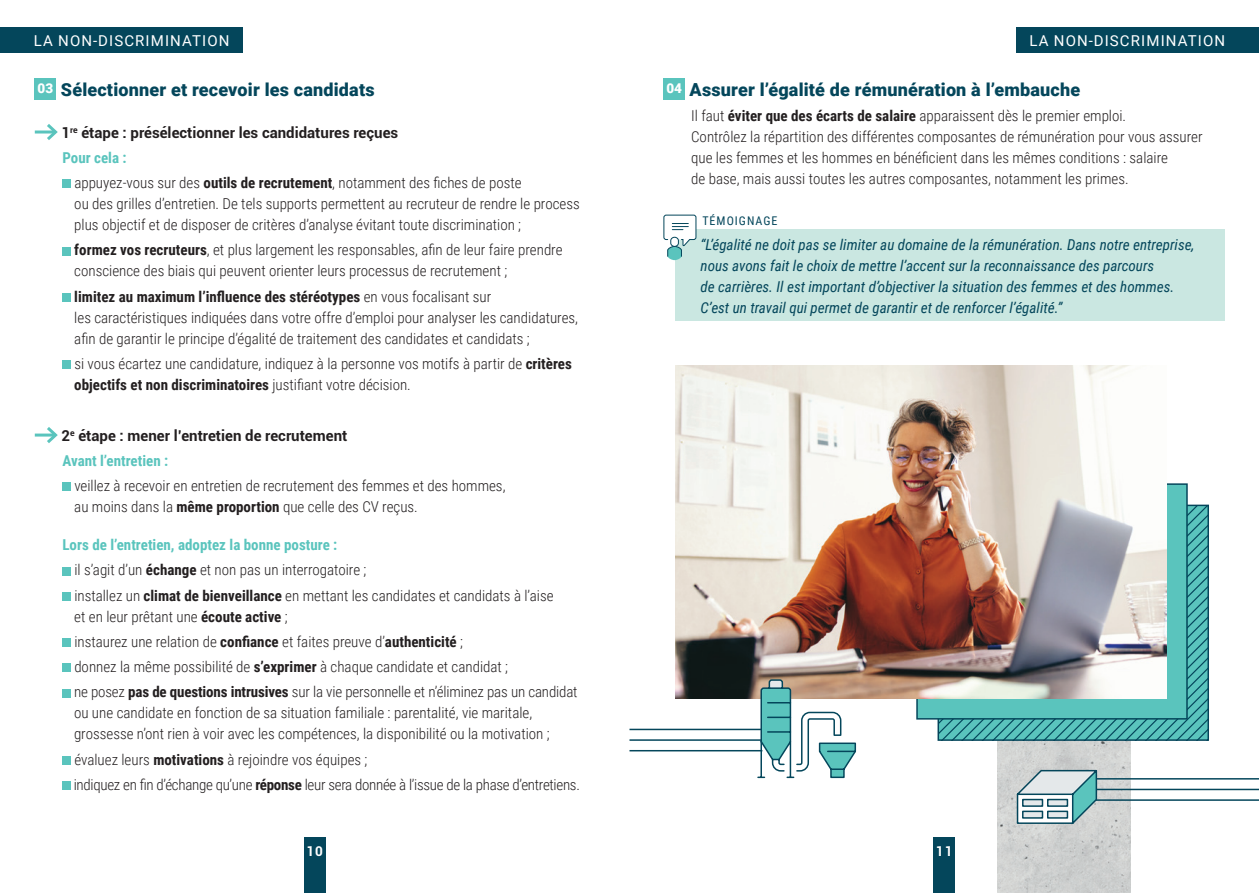
<style>
.page{position:relative;width:1259px;height:893px;background:#fff}
.page>*{position:absolute;margin:0;border:0;box-sizing:border-box;transform-origin:0 0}
.t1{font:900 18px "Roboto";letter-spacing:.01em;color:#04465b}
.t2{font:300 15px/21px "Roboto Condensed";color:#231f20}
.t3{font:italic 15px/21px "Roboto Condensed";color:#04465b}
.t4{font:700 15px "Roboto";color:#231f20}
.t5{font:300 15px "Roboto Condensed";letter-spacing:-.02em;color:#231f20}
.t6{font:700 15px "Roboto Condensed";color:#5ac4bd}
.t7{font:15px "Roboto";letter-spacing:.075em;color:#fff}
.t8{font:700 13.5px "Roboto";color:#fff}
.t9{font:900 13.5px "Roboto";color:#fff}
.t10{font:12px "Roboto Condensed";letter-spacing:.085em;color:#04465b}
.s1{font-weight:700}
</style>
<div class="page">
<img style="left:997px;top:741px;width:133px;height:152px">
<hr style="left:629px;top:729px;width:133px;height:1px;background:#04465b">
<hr style="left:629px;top:739px;width:133px;height:2px;background:#04465b">
<hr style="left:629px;top:750px;width:133px;height:1px;background:#04465b">
<svg style="left:940px;top:508px;width:266px;height:230px;background:#4aadab"></svg>
<div style="left:937px;top:505px;width:272px;height:236px;border:2px solid #04465b"></div>
<div style="left:304px;top:838px;width:21px;height:55px;background:#04465b"></div>
<div style="left:933px;top:838px;width:22px;height:55px;background:#04465b"></div>
<div style="left:35px;top:78px;width:21px;height:21px;background:#5ac4bd"></div>
<hr style="left:35px;top:131px;width:21px;height:3px;background:#5ac4bd">
<svg style="left:44px;top:124px;width:14px;height:16px"></svg>
<div style="left:62px;top:180px;width:9px;height:8px;background:#5ac4bd"></div>
<div style="left:62px;top:247px;width:9px;height:8px;background:#5ac4bd"></div>
<div style="left:62px;top:293px;width:9px;height:9px;background:#5ac4bd"></div>
<div style="left:62px;top:360px;width:9px;height:9px;background:#5ac4bd"></div>
<hr style="left:35px;top:434px;width:21px;height:3px;background:#5ac4bd">
<svg style="left:44px;top:427px;width:14px;height:16px"></svg>
<div style="left:62px;top:483px;width:9px;height:8px;background:#5ac4bd"></div>
<div style="left:62px;top:567px;width:9px;height:8px;background:#5ac4bd"></div>
<div style="left:62px;top:592px;width:9px;height:9px;background:#5ac4bd"></div>
<div style="left:62px;top:638px;width:9px;height:9px;background:#5ac4bd"></div>
<div style="left:62px;top:664px;width:9px;height:8px;background:#5ac4bd"></div>
<div style="left:62px;top:689px;width:9px;height:8px;background:#5ac4bd"></div>
<div style="left:62px;top:756px;width:9px;height:9px;background:#5ac4bd"></div>
<div style="left:62px;top:781px;width:9px;height:9px;background:#5ac4bd"></div>
<div style="left:663px;top:78px;width:22px;height:21px;background:#5ac4bd"></div>
<div style="left:0;top:28px;width:243px;height:25px;background:#04465b"></div>
<div style="left:1016px;top:28px;width:243px;height:25px;background:#04465b"></div>
<div style="left:916px;top:483px;width:271px;height:237px;background:#5ac4bd;border:2px solid #04465b"></div>
<div style="left:675px;top:230px;width:549px;height:91px;background:#cae7e1"></div>
<svg style="left:663px;top:214px;width:33px;height:46px"></svg>
<div style="left:671px;top:237px;width:7px;height:9px;background:#fff;border-radius:4px"></div>
<div style="left:670px;top:237px;width:9px;height:10px;border:1px solid #04465b;border-radius:4px"></div>
<img style="left:675px;top:366px;width:491px;height:332px">
<svg style="left:756px;top:679px;width:101px;height:100px"></svg>
<hr style="left:1091px;top:778px;width:168px;height:2px;background:#04465b">
<hr style="left:1091px;top:789px;width:168px;height:1px;background:#04465b">
<hr style="left:1091px;top:799px;width:168px;height:2px;background:#04465b">
<svg style="left:1015px;top:769px;width:85px;height:56px;background:#abc5c9"></svg>
<p class="t7" style="left:34px;top:30px;width:197px">LA NON-DISCRIMINATION</p>
<p class="t7" style="left:1029px;top:30px;width:197px">LA NON-DISCRIMINATION</p>
<p class="t9" style="left:38px;top:79px;width:17px">03</p>
<p class="t1" style="left:61px;top:77px;width:315px">Sélectionner et recevoir les candidats</p>
<p class="t4" style="left:61px;top:122px;width:338px">1<sup>re</sup> étape : présélectionner les candidatures reçues</p>
<p class="t6" style="left:62px;top:147px;width:66px">Pour cela :</p>
<p class="t2" style="left:74px;top:172px;width:507px">appuyez-vous sur des <span class="s1">outils de recrutement</span>, notamment des fiches de poste<br>ou des grilles d’entretien. De tels supports permettent au recruteur de rendre le process plus objectif et de disposer de critères d’analyse évitant toute discrimination ;</p>
<p class="t2" style="left:74px;top:239px;width:490px"><span class="s1">formez vos recruteurs</span>, et plus largement les responsables, afin de leur faire prendre conscience des biais qui peuvent orienter leurs processus de recrutement ;</p>
<p class="t2" style="left:74px;top:285px;width:505px"><span class="s1">limitez au maximum l’influence des stéréotypes</span> en vous focalisant sur<br>les caractéristiques indiquées dans votre offre d’emploi pour analyser les candidatures, afin de garantir le principe d’égalité de traitement des candidates et candidats ;</p>
<p class="t2" style="left:74px;top:352px;width:499px">si vous écartez une candidature, indiquez à la personne vos motifs à partir de <span class="s1">critères objectifs et non discriminatoires</span> justifiant votre décision.</p>
<p class="t4" style="left:61px;top:425px;width:287px">2<sup>e</sup> étape : mener l’entretien de recrutement</p>
<p class="t6" style="left:62px;top:450px;width:107px">Avant l’entretien :</p>
<p class="t2" style="left:74px;top:475px;width:433px">veillez à recevoir en entretien de recrutement des femmes et des hommes, au moins dans la <span class="s1">même proportion</span> que celle des CV reçus.</p>
<p class="t6" style="left:62px;top:534px;width:276px">Lors de l’entretien, adoptez la bonne posture :</p>
<p class="t2" style="left:74px;top:559px;width:293px">il s’agit d’un <span class="s1">échange</span> et non pas un interrogatoire ;</p>
<p class="t2" style="left:74px;top:584px;width:481px">installez un <span class="s1">climat de bienveillance</span> en mettant les candidates et candidats à l’aise et en leur prêtant une <span class="s1">écoute active</span> ;</p>
<p class="t2" style="left:74px;top:630px;width:390px">instaurez une relation de <span class="s1">confiance</span> et faites preuve d’<span class="s1">authenticité</span> ;</p>
<p class="t2" style="left:74px;top:656px;width:435px">donnez la même possibilité de <span class="s1">s’exprimer</span> à chaque candidate et candidat ;</p>
<p class="t2" style="left:74px;top:681px;width:505px">ne posez <span class="s1">pas de questions intrusives</span> sur la vie personnelle et n’éliminez pas un candidat ou une candidate en fonction de sa situation familiale : parentalité, vie maritale, grossesse n’ont rien à voir avec les compétences, la disponibilité ou la motivation ;</p>
<p class="t2" style="left:74px;top:748px;width:294px">évaluez leurs <span class="s1">motivations</span> à rejoindre vos équipes ;</p>
<p class="t5" style="left:74px;top:774px;width:508px">indiquez en fin d’échange qu’une <span class="s1">réponse</span> leur sera donnée à l’issue de la phase d’entretiens.</p>
<p class="t9" style="left:666px;top:79px;width:17px">04</p>
<p class="t1" style="left:689px;top:77px;width:392px">Assurer l’égalité de rémunération à l’embauche</p>
<p class="t2" style="left:691px;top:104px;width:513px">Il faut <span class="s1">éviter que des écarts de salaire</span> apparaissent dès le premier emploi.<br>Contrôlez la répartition des différentes composantes de rémunération pour vous assurer que les femmes et les hommes en bénéficient dans les mêmes conditions : salaire<br>de base, mais aussi toutes les autres composantes, notamment les primes.</p>
<p class="t10" style="left:702px;top:212px;width:77px">TÉMOIGNAGE</p>
<p class="t3" style="left:700px;top:233px;width:495px">“L’égalité ne doit pas se limiter au domaine de la rémunération. Dans notre entreprise, nous avons fait le choix de mettre l’accent sur la reconnaissance des parcours<br>de carrières. Il est important d’objectiver la situation des femmes et des hommes.<br>C’est un travail qui permet de garantir et de renforcer l’égalité.”</p>
<p class="t8" style="left:306px;top:841px;width:18px">10</p>
<p class="t8" style="left:936px;top:841px;width:18px">11</p>
</div>
